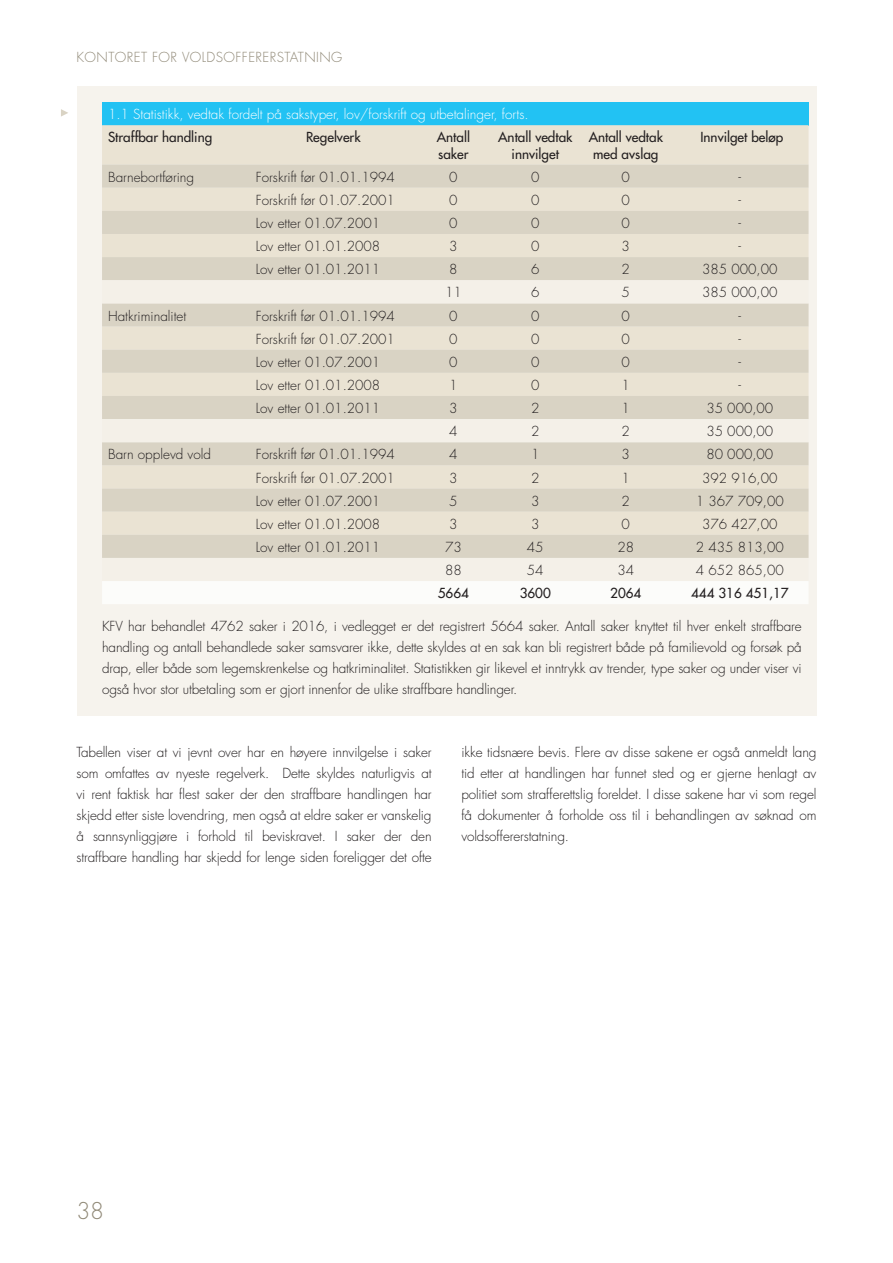
<style>
.page{position:relative;width:893px;height:1263px;background:#fff}
.page>*{position:absolute;margin:0;border:0;box-sizing:border-box;transform-origin:0 0}
.t1{font:300 22.5px "Futura Std";color:#908977}
.t2{font:300 13.5px/21px "Futura Std";color:#231f20;text-align:justify}
.t3{font:500 13.5px/16.2px "Futura Std";color:#231f20;text-align:center}
.t4{font:300 13.5px "Futura Std";color:#fff}
.t5{font:300 13.5px "Futura Std";letter-spacing:.03em;color:#908977}
</style>
<div class="page">
<div style="left:77px;top:86px;width:739px;height:630px;background:#f6f3ed"></div>
<div style="left:102px;top:102px;width:706px;height:23px;background:#22c2f3"></div>
<div style="left:102px;top:125px;width:706px;height:40px;background:#eae3d3"></div>
<svg style="left:102px;top:165px;width:706px;height:393px;background:#dfd9ca"></svg>
<svg style="left:102px;top:280px;width:706px;height:162px"></svg>
<div style="left:102px;top:581px;width:706px;height:23px;background:#fcfcfa"></div>
<svg style="left:61px;top:109px;width:7px;height:8px"></svg>
<p class="t5" style="left:77px;top:49px;width:267px">KONTORET FOR VOLDSOFFERERSTATNING</p>
<p class="t4" style="left:108px;top:106px;width:422px">1.1 Statistikk, vedtak fordelt på sakstyper, lov/forskrift og utbetalinger, forts.</p>
<p class="t3" style="left:108px;top:129px;width:106px">Straffbar handling</p>
<p class="t3" style="left:306px;top:129px;width:56px">Regelverk</p>
<p class="t3" style="left:437px;top:129px;width:35px;text-align:left">Antall saker</p>
<p class="t3" style="left:498px;top:129px;width:76px">Antall vedtak innvilget</p>
<p class="t3" style="left:589px;top:129px;width:76px">Antall vedtak med avslag</p>
<p class="t3" style="left:700px;top:129px;width:84px">Innvilget beløp</p>
<p class="t2" style="left:108px;top:167px;width:88px">Barnebortføring</p>
<p class="t2" style="left:256px;top:167px;width:141px">Forskrift før 01.01.1994</p>
<p class="t2" style="left:449px;top:167px;width:10px">0</p>
<p class="t2" style="left:531px;top:167px;width:10px">0</p>
<p class="t2" style="left:622px;top:167px;width:10px">0</p>
<p class="t2" style="left:739px;top:167px;width:4px">-</p>
<p class="t2" style="left:256px;top:190px;width:141px">Forskrift før 01.07.2001</p>
<p class="t2" style="left:449px;top:190px;width:10px">0</p>
<p class="t2" style="left:531px;top:190px;width:10px">0</p>
<p class="t2" style="left:622px;top:190px;width:10px">0</p>
<p class="t2" style="left:739px;top:190px;width:4px">-</p>
<p class="t2" style="left:256px;top:213px;width:126px">Lov etter 01.07.2001</p>
<p class="t2" style="left:449px;top:213px;width:10px">0</p>
<p class="t2" style="left:531px;top:213px;width:10px">0</p>
<p class="t2" style="left:622px;top:213px;width:10px">0</p>
<p class="t2" style="left:739px;top:213px;width:4px">-</p>
<p class="t2" style="left:256px;top:236px;width:126px">Lov etter 01.01.2008</p>
<p class="t2" style="left:449px;top:236px;width:10px">3</p>
<p class="t2" style="left:531px;top:236px;width:10px">0</p>
<p class="t2" style="left:622px;top:236px;width:10px">3</p>
<p class="t2" style="left:739px;top:236px;width:4px">-</p>
<p class="t2" style="left:256px;top:259px;width:126px">Lov etter 01.01.2011</p>
<p class="t2" style="left:449px;top:259px;width:10px">8</p>
<p class="t2" style="left:531px;top:259px;width:10px">6</p>
<p class="t2" style="left:622px;top:259px;width:10px">2</p>
<p class="t2" style="left:702px;top:259px;width:77px">385 000,00</p>
<p class="t2" style="left:445px;top:282px;width:18px">11</p>
<p class="t2" style="left:531px;top:282px;width:10px">6</p>
<p class="t2" style="left:622px;top:282px;width:10px">5</p>
<p class="t2" style="left:702px;top:282px;width:77px">385 000,00</p>
<p class="t2" style="left:108px;top:305px;width:80px">Hatkriminalitet</p>
<p class="t2" style="left:256px;top:305px;width:141px">Forskrift før 01.01.1994</p>
<p class="t2" style="left:449px;top:305px;width:10px">0</p>
<p class="t2" style="left:531px;top:305px;width:10px">0</p>
<p class="t2" style="left:622px;top:305px;width:10px">0</p>
<p class="t2" style="left:739px;top:305px;width:4px">-</p>
<p class="t2" style="left:256px;top:329px;width:141px">Forskrift før 01.07.2001</p>
<p class="t2" style="left:449px;top:329px;width:10px">0</p>
<p class="t2" style="left:531px;top:329px;width:10px">0</p>
<p class="t2" style="left:622px;top:329px;width:10px">0</p>
<p class="t2" style="left:739px;top:329px;width:4px">-</p>
<p class="t2" style="left:256px;top:352px;width:126px">Lov etter 01.07.2001</p>
<p class="t2" style="left:449px;top:352px;width:10px">0</p>
<p class="t2" style="left:531px;top:352px;width:10px">0</p>
<p class="t2" style="left:622px;top:352px;width:10px">0</p>
<p class="t2" style="left:739px;top:352px;width:4px">-</p>
<p class="t2" style="left:256px;top:375px;width:126px">Lov etter 01.01.2008</p>
<p class="t2" style="left:449px;top:375px;width:10px">1</p>
<p class="t2" style="left:531px;top:375px;width:10px">0</p>
<p class="t2" style="left:622px;top:375px;width:10px">1</p>
<p class="t2" style="left:739px;top:375px;width:4px">-</p>
<p class="t2" style="left:256px;top:398px;width:126px">Lov etter 01.01.2011</p>
<p class="t2" style="left:449px;top:398px;width:10px">3</p>
<p class="t2" style="left:531px;top:398px;width:10px">2</p>
<p class="t2" style="left:622px;top:398px;width:10px">1</p>
<p class="t2" style="left:706px;top:398px;width:68px">35 000,00</p>
<p class="t2" style="left:449px;top:421px;width:10px">4</p>
<p class="t2" style="left:531px;top:421px;width:10px">2</p>
<p class="t2" style="left:622px;top:421px;width:10px">2</p>
<p class="t2" style="left:706px;top:421px;width:68px">35 000,00</p>
<p class="t2" style="left:108px;top:444px;width:104px">Barn opplevd vold</p>
<p class="t2" style="left:256px;top:444px;width:141px">Forskrift før 01.01.1994</p>
<p class="t2" style="left:449px;top:444px;width:10px">4</p>
<p class="t2" style="left:531px;top:444px;width:10px">1</p>
<p class="t2" style="left:622px;top:444px;width:10px">3</p>
<p class="t2" style="left:706px;top:444px;width:68px">80 000,00</p>
<p class="t2" style="left:256px;top:467px;width:141px">Forskrift før 01.07.2001</p>
<p class="t2" style="left:449px;top:467px;width:10px">3</p>
<p class="t2" style="left:531px;top:467px;width:10px">2</p>
<p class="t2" style="left:622px;top:467px;width:10px">1</p>
<p class="t2" style="left:702px;top:467px;width:77px">392 916,00</p>
<p class="t2" style="left:256px;top:491px;width:126px">Lov etter 01.07.2001</p>
<p class="t2" style="left:449px;top:491px;width:10px">5</p>
<p class="t2" style="left:531px;top:491px;width:10px">3</p>
<p class="t2" style="left:622px;top:491px;width:10px">2</p>
<p class="t2" style="left:696px;top:491px;width:89px">1 367 709,00</p>
<p class="t2" style="left:256px;top:514px;width:126px">Lov etter 01.01.2008</p>
<p class="t2" style="left:449px;top:514px;width:10px">3</p>
<p class="t2" style="left:531px;top:514px;width:10px">3</p>
<p class="t2" style="left:622px;top:514px;width:10px">0</p>
<p class="t2" style="left:702px;top:514px;width:77px">376 427,00</p>
<p class="t2" style="left:256px;top:537px;width:126px">Lov etter 01.01.2011</p>
<p class="t2" style="left:445px;top:537px;width:18px">73</p>
<p class="t2" style="left:527px;top:537px;width:18px">45</p>
<p class="t2" style="left:617px;top:537px;width:18px">28</p>
<p class="t2" style="left:696px;top:537px;width:89px">2 435 813,00</p>
<p class="t2" style="left:445px;top:560px;width:18px">88</p>
<p class="t2" style="left:527px;top:560px;width:18px">54</p>
<p class="t2" style="left:617px;top:560px;width:18px">34</p>
<p class="t2" style="left:696px;top:560px;width:89px">4 652 865,00</p>
<p class="t3" style="left:438px;top:585px;width:33px">5664</p>
<p class="t3" style="left:520px;top:585px;width:33px">3600</p>
<p class="t3" style="left:610px;top:585px;width:33px">2064</p>
<p class="t3" style="left:691px;top:585px;width:99px">444 316 451,17</p>
<p class="t2" style="left:102px;top:616px;width:701px">KFV har behandlet 4762 saker i 2016, i vedlegget er det registrert 5664 saker. Antall saker knyttet til hver enkelt straffbare handling og antall behandlede saker samsvarer ikke, dette skyldes at en sak kan bli registrert både på familievold og forsøk på drap, eller både som legemskrenkelse og hatkriminalitet. Statistikken gir likevel et inntrykk av trender, type saker og under viser vi også hvor stor utbetaling som er gjort innenfor de ulike straffbare handlinger.</p>
<p class="t2" style="left:77px;top:742px;width:357px">Tabellen viser at vi jevnt over har en høyere innvilgelse i saker som omfattes av nyeste regelverk. Dette skyldes naturligvis at vi rent faktisk har flest saker der den straffbare handlingen har skjedd etter siste lovendring, men også at eldre saker er vanskelig å sannsynliggjøre i forhold til beviskravet. I saker der den straffbare handling har skjedd for lenge siden foreligger det ofte</p>
<p class="t2" style="left:461px;top:742px;width:357px">ikke tidsnære bevis. Flere av disse sakene er også anmeldt lang tid etter at handlingen har funnet sted og er gjerne henlagt av politiet som strafferettslig foreldet. I disse sakene har vi som regel få dokumenter å forholde oss til i behandlingen av søknad om voldsoffererstatning.</p>
<h1 class="t1" style="left:77px;top:1197px;width:29px">38</h1>
</div>
